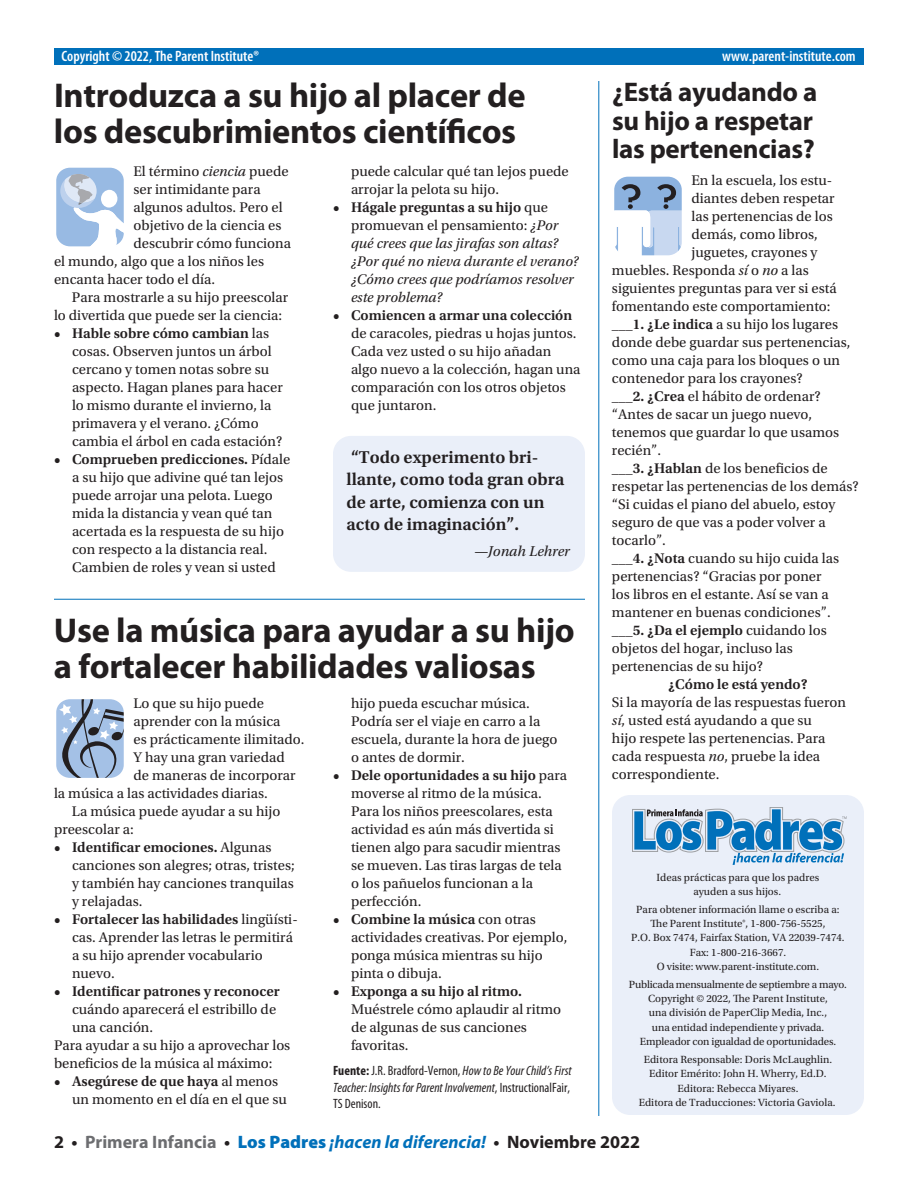
<style>
.page{position:relative;width:918px;height:1188px;background:#fff}
.page>*{position:absolute;margin:0;border:0;box-sizing:border-box;transform-origin:0 0}
.t1{font:700 34.5px/36px "Myriad Pro";letter-spacing:-.01em;color:#231f20}
.t2{font:700 27px/28.5px "Myriad Pro";letter-spacing:-.01em;color:#231f20}
.t3{font:600 18px/22.5px "Utopia Std";color:#231f20}
.t4{font:italic 700 18px "Myriad Pro";color:#0070ba}
.t5{font:600 condensed 15px "Myriad Pro";color:#fff}
.t6{font:italic 15px "Utopia Std";color:#231f20}
.t7{font:14.7px/18px "Utopia Std";color:#231f20}
.t8{font:italic 14.7px/18px "Utopia Std";color:#231f20}
.t9{font:600 14.7px "Utopia Std";color:#231f20}
.t10{font:italic condensed 13.5px/16.5px "Myriad Pro";color:#231f20}
.t11{font:10.95px/14.1px "Utopia Std";color:#231f20;text-align:center}
.s1{font-style:italic}
.s2{font-weight:600}
.s3{font-weight:600;font-style:normal}
.s4{font-style:normal}
.s5{font-weight:700;font-style:normal}
.s6{font-weight:400}
.s7{font-style:normal;color:#231f20}
.s8{font-style:normal;color:#6c6d70}
.s9{font-weight:900;font-style:normal}
</style>
<div class="page">
<div style="left:54px;top:49px;width:810px;height:16px;background:#0070ba"></div>
<hr style="left:54px;top:599px;width:531px;height:1px;background:#0070ba">
<hr style="left:598px;top:81px;width:1px;height:1035px;background:#0070ba">
<svg style="left:56px;top:167px;width:68px;height:80px"></svg>
<svg style="left:56px;top:699px;width:68px;height:79px;background:#92a7c2"></svg>
<svg style="left:614px;top:176px;width:68px;height:80px"></svg>
<div style="left:333px;top:436px;width:252px;height:136px;background:#eaeff9;border-radius:18px"></div>
<div style="left:612px;top:795px;width:252px;height:320px;background:#eaeff9;border-radius:18px"></div>
<svg style="left:632px;top:807px;width:215px;height:58px"></svg>
<p class="t5" style="left:62px;top:46px;width:199px">Copyright © 2022, The Parent Institute®</p>
<p class="t5" style="left:722px;top:46px;width:135px">www.parent-institute.com</p>
<h1 class="t1" style="left:54px;top:76px;width:473px">Introduzca a su hijo al placer de los descubrimientos científicos</h1>
<h2 class="t2" style="left:612px;top:77px;width:207px">¿Está ayudando a su hijo a respetar las pertenencias?</h2>
<p class="t7" style="left:134px;top:163px;width:157px">El término <span class="s1">ciencia</span> puede</p>
<p class="t7" style="left:134px;top:181px;width:129px">ser intimidante para</p>
<p class="t7" style="left:134px;top:199px;width:151px">algunos adultos. Pero el</p>
<p class="t7" style="left:134px;top:217px;width:150px">objetivo de la ciencia es</p>
<p class="t7" style="left:134px;top:235px;width:159px">descubrir cómo funciona</p>
<p class="t7" style="left:54px;top:253px;width:212px">el mundo, algo que a los niños les</p>
<p class="t7" style="left:54px;top:271px;width:163px">encanta hacer todo el día.</p>
<p class="t7" style="left:72px;top:289px;width:218px">Para mostrarle a su hijo preescolar</p>
<p class="t7" style="left:54px;top:307px;width:230px">lo divertida que puede ser la ciencia:</p>
<p class="t7" style="left:72px;top:325px;width:212px;text-indent:-18px"><span class="s2">• Hable sobre cómo cambian</span> las cosas. Observen juntos un árbol cercano y tomen notas sobre su aspecto. Hagan planes para hacer lo mismo durante el invierno, la primavera y el verano. ¿Cómo cambia el árbol en cada estación?</p>
<p class="t7" style="left:72px;top:451px;width:220px;text-indent:-18px"><span class="s2">• Comprueben predicciones.</span> Pídale a su hijo que adivine qué tan lejos puede arrojar una pelota. Luego mida la distancia y vean qué tan acertada es la respuesta de su hijo con respecto a la distancia real.<br>Cambien de roles y vean si usted</p>
<p class="t7" style="left:351px;top:163px;width:219px">puede calcular qué tan lejos puede arrojar la pelota su hijo.</p>
<p class="t8" style="left:351px;top:199px;width:229px;text-indent:-18px"><span class="s3">• Hágale preguntas a su hijo</span> <span class="s4">que promuevan el pensamiento:</span> ¿Por qué crees que las jirafas son altas? ¿Por qué no nieva durante el verano? ¿Cómo crees que podríamos resolver este problema?</p>
<p class="t9" style="left:333px;top:307px;width:241px">• Comiencen a armar una colección</p>
<p class="t7" style="left:351px;top:325px;width:231px">de caracoles, piedras u hojas juntos.<br>Cada vez usted o su hijo añadan algo nuevo a la colección, hagan una comparación con los otros objetos que juntaron.</p>
<p class="t3" style="left:346px;top:446px;width:220px">“Todo experimento bri&shy;llante, como toda gran obra de arte, comienza con un acto de imaginación”.</p>
<p class="t6" style="left:474px;top:542px;width:98px">—Jonah Lehrer</p>
<h1 class="t1" style="left:54px;top:612px;width:522px">Use la música para ayudar a su hijo a fortalecer habilidades valiosas</h1>
<p class="t7" style="left:134px;top:694px;width:132px">Lo que su hijo puede</p>
<p class="t7" style="left:134px;top:712px;width:149px">aprender con la música</p>
<p class="t7" style="left:134px;top:730px;width:173px">es prácticamente ilimitado.</p>
<p class="t7" style="left:134px;top:748px;width:153px">Y hay una gran variedad</p>
<p class="t7" style="left:134px;top:766px;width:164px">de maneras de incorporar</p>
<p class="t7" style="left:54px;top:784px;width:215px">la música a las actividades diarias.</p>
<p class="t7" style="left:72px;top:802px;width:210px">La música puede ayudar a su hijo</p>
<p class="t7" style="left:54px;top:820px;width:81px">preescolar a:</p>
<p class="t7" style="left:72px;top:838px;width:224px;text-indent:-18px"><span class="s2">• Identificar emociones.</span> Algunas canciones son alegres; otras, tristes; y también hay canciones tranquilas y relajadas.</p>
<p class="t7" style="left:72px;top:910px;width:227px;text-indent:-18px"><span class="s2">• Fortalecer las habilidades</span> lingüísti&shy;cas. Aprender las letras le permitirá a su hijo aprender vocabulario nuevo.</p>
<p class="t9" style="left:54px;top:983px;width:227px">• Identificar patrones y reconocer</p>
<p class="t7" style="left:72px;top:1000px;width:206px">cuándo aparecerá el estribillo de</p>
<p class="t7" style="left:72px;top:1018px;width:83px">una canción.</p>
<p class="t7" style="left:54px;top:1036px;width:238px">Para ayudar a su hijo a aprovechar los</p>
<p class="t7" style="left:54px;top:1054px;width:220px">beneficios de la música al máximo:</p>
<p class="t7" style="left:72px;top:1072px;width:216px;text-indent:-18px"><span class="s2">• Asegúrese de que haya</span> al menos un momento en el día en el que su</p>
<p class="t7" style="left:351px;top:694px;width:208px">hijo pueda escuchar música.<br>Podría ser el viaje en carro a la escuela, durante la hora de juego o antes de dormir.</p>
<p class="t7" style="left:351px;top:766px;width:218px;text-indent:-18px"><span class="s2">• Dele oportunidades a su hijo</span> para moverse al ritmo de la música.<br>Para los niños preescolares, esta actividad es aún más divertida si tienen algo para sacudir mientras se mueven. Las tiras largas de tela o los pañuelos funcionan a la perfección.</p>
<p class="t7" style="left:351px;top:910px;width:218px;text-indent:-18px"><span class="s2">• Combine la música</span> con otras actividades creativas. Por ejemplo, ponga música mientras su hijo pinta o dibuja.</p>
<p class="t9" style="left:333px;top:983px;width:191px">• Exponga a su hijo al ritmo.</p>
<p class="t7" style="left:351px;top:1000px;width:212px">Muéstrele cómo aplaudir al ritmo de algunas de sus canciones favoritas.</p>
<p class="t10" style="left:333px;top:1062px;width:240px"><span class="s5">Fuente:</span> <span class="s4">J.R. Bradford-Vernon,</span> How to Be Your Child’s First<br>Teacher: Insights for Parent Involvement<span class="s4">, InstructionalFair,<br>TS Denison.</span></p>
<p class="t7" style="left:691px;top:172px;width:142px">En la escuela, los estu-</p>
<p class="t7" style="left:691px;top:190px;width:145px">diantes deben respetar</p>
<p class="t7" style="left:691px;top:208px;width:143px">las pertenencias de los</p>
<p class="t7" style="left:691px;top:226px;width:128px">demás, como libros,</p>
<p class="t7" style="left:691px;top:244px;width:127px">juguetes, crayones y</p>
<p class="t7" style="left:612px;top:262px;width:198px">muebles. Responda <span class="s1">sí</span> o <span class="s1">no</span> a las</p>
<p class="t7" style="left:612px;top:280px;width:226px">siguientes preguntas para ver si está</p>
<p class="t7" style="left:612px;top:298px;width:220px">fomentando este comportamiento:</p>
<p class="t7" style="left:612px;top:316px;width:228px"><span class="s2">___1. ¿Le indica</span> a su hijo los lugares</p>
<p class="t7" style="left:612px;top:334px;width:240px">donde debe guardar sus pertenencias,</p>
<p class="t7" style="left:612px;top:352px;width:230px">como una caja para los bloques o un</p>
<p class="t7" style="left:612px;top:370px;width:192px">contenedor para los crayones?</p>
<p class="t7" style="left:612px;top:388px;width:210px"><span class="s2">___2. ¿Crea</span> el hábito de ordenar?</p>
<p class="t7" style="left:612px;top:406px;width:202px">“Antes de sacar un juego nuevo,</p>
<p class="t7" style="left:612px;top:424px;width:229px">tenemos que guardar lo que usamos</p>
<p class="t7" style="left:612px;top:442px;width:51px">recién”.</p>
<p class="t7" style="left:612px;top:460px;width:217px"><span class="s2">___3. ¿Hablan</span> de los beneficios de</p>
<p class="t7" style="left:612px;top:478px;width:248px">respetar las pertenencias de los demás?</p>
<p class="t7" style="left:612px;top:496px;width:225px">“Si cuidas el piano del abuelo, estoy</p>
<p class="t7" style="left:612px;top:514px;width:215px">seguro de que vas a poder volver a</p>
<p class="t7" style="left:612px;top:532px;width:55px">tocarlo”.</p>
<p class="t7" style="left:612px;top:550px;width:229px"><span class="s2">___4. ¿Nota</span> cuando su hijo cuida las</p>
<p class="t7" style="left:612px;top:568px;width:211px">pertenencias? “Gracias por poner</p>
<p class="t7" style="left:612px;top:586px;width:218px">los libros en el estante. Así se van a</p>
<p class="t7" style="left:612px;top:604px;width:220px">mantener en buenas condiciones”.</p>
<p class="t9" style="left:612px;top:622px;width:216px">___5. ¿Da el ejemplo <span class="s6">cuidando los</span></p>
<p class="t7" style="left:612px;top:640px;width:182px">objetos del hogar, incluso las</p>
<p class="t7" style="left:612px;top:658px;width:153px">pertenencias de su hijo?</p>
<p class="t9" style="left:668px;top:676px;width:141px">¿Cómo le está yendo?</p>
<p class="t7" style="left:612px;top:694px;width:236px">Si la mayoría de las respuestas fueron <span class="s1">sí</span>, usted está ayudando a que su<br>hijo respete las pertenencias. Para cada respuesta <span class="s1">no</span>, pruebe la idea correspondiente.</p>
<p class="t11" style="left:657px;top:870px;width:164px">Ideas prácticas para que los padres ayuden a sus hijos.</p>
<p class="t11" style="left:631px;top:903px;width:215px">Para obtener información llame o escriba a:<br>The Parent Institute®, 1-800-756-5525,<br>P.O. Box 7474, Fairfax Station, VA 22039-7474.<br>Fax: 1-800-216-3667.<br>O visite: www.parent-institute.com.</p>
<p class="t11" style="left:629px;top:978px;width:220px">Publicada mensualmente de septiembre a mayo.<br>Copyright © 2022, The Parent Institute,<br>una división de PaperClip Media, Inc.,<br>una entidad independiente y privada.<br>Empleador con igualdad de oportunidades.</p>
<p class="t11" style="left:639px;top:1053px;width:198px">Editora Responsable: Doris McLaughlin.<br>Editor Emérito: John H. Wherry, Ed.D.<br>Editora: Rebecca Miyares.<br>Editora de Traducciones: Victoria Gaviola.</p>
<p class="t4" style="left:54px;top:1130px;width:588px"><span class="s7">2 •</span> <span class="s8">Primera Infancia</span> <span class="s7">•</span> <span class="s9">Los Padres</span> ¡hacen la diferencia! <span class="s7">• Noviembre 2022</span></p>
</div>
